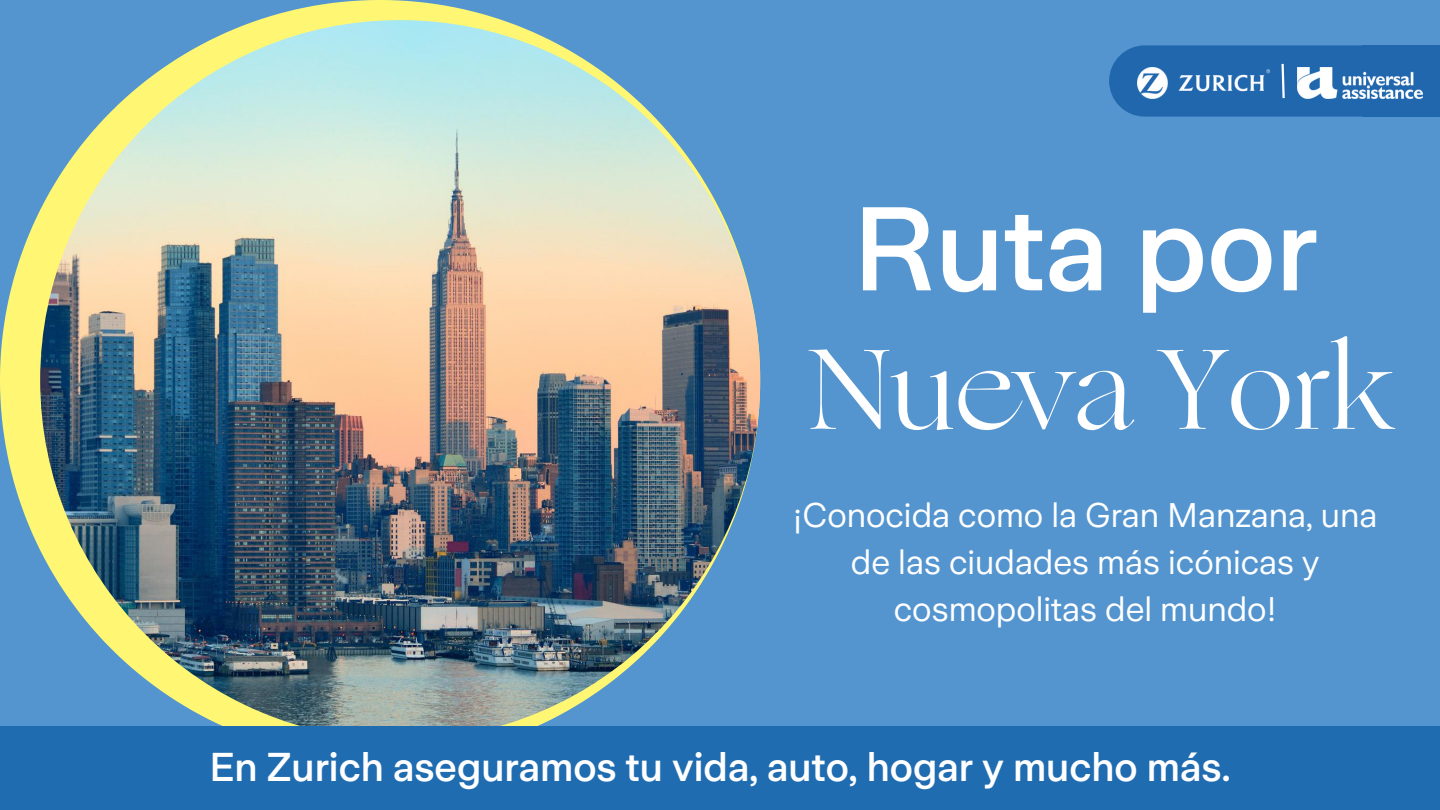
<style>
.page{position:relative;width:1440px;height:810px;background:#5495cf}
.page>*{position:absolute;margin:0;border:0;box-sizing:border-box;transform-origin:0 0}
.t1{font:500 118px "Zurich Sans";color:#fff}
.t2{font:114px "Ogg";color:#fff}
.t3{font:500 40px "Zurich Sans";color:#fff}
.t4{font:34px/47.2px "Zurich Sans";color:#fff;text-align:center}
</style>
<div class="page">
<svg style="left:0;top:0;width:760px;height:726px"></svg>
<img style="left:40px;top:20px;width:720px;height:720px;border-radius:50%">
<div style="left:0;top:726px;width:1440px;height:84px;background:#1f6cb1"></div>
<div style="left:1109px;top:45px;width:297px;height:72px;background:#2167ae;border-radius:36px"></div>
<div style="left:1362px;top:45px;width:78px;height:72px;background:#2167ae"></div>
<img style="left:1138px;top:68px;width:131px;height:30px">
<svg style="left:1281px;top:63px;width:4px;height:36px"></svg>
<img style="left:1298px;top:67px;width:125px;height:31px">
<h1 class="t1" style="left:853px;top:185px;width:466px">Ruta por</h1>
<h2 class="t2" style="left:809px;top:304px;width:586px">Nueva York</h2>
<p class="t4" style="left:793px;top:491px;width:586px">¡Conocida como la Gran Manzana, una de las ciudades más icónicas y cosmopolitas del mundo!</p>
<p class="t3" style="left:209px;top:745px;width:1023px">En Zurich aseguramos tu vida, auto, hogar y mucho más.</p>
</div>
